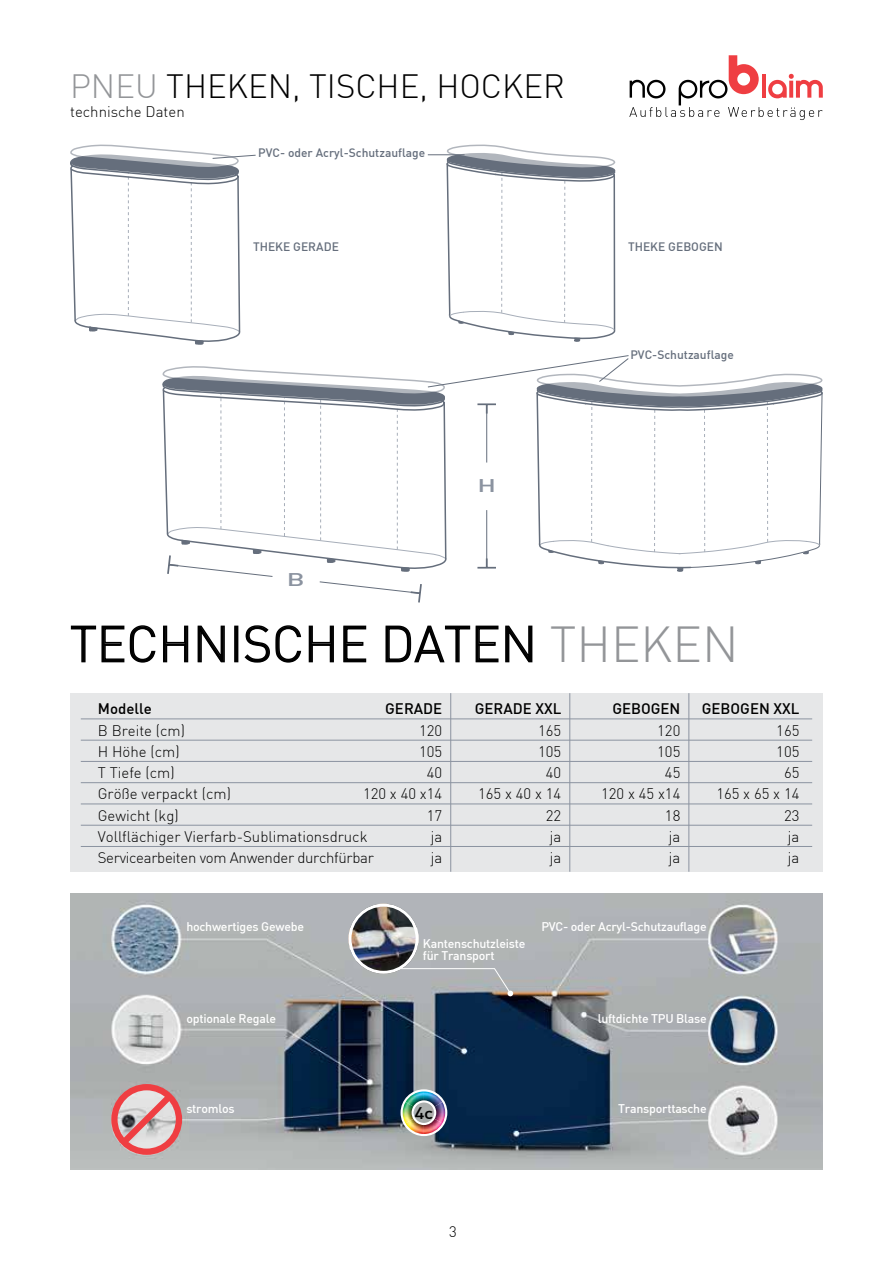
<style>
.page{position:relative;width:893px;height:1263px;background:#fff}
.page>*{position:absolute;margin:0;border:0;box-sizing:border-box;transform-origin:0 0}
.t1{font:300 49.5px "DIN";color:#000}
.t2{font:300 49.5px "DIN";color:#939598}
.t3{font:300 33px "DIN";color:#000}
.t4{font:500 18px "DIN";color:#8b93a0;scale:1.5 1}
.t5{font:500 16.5px "DIN";color:#000;scale:1.15 1}
.t6{font:300 15px "DIN";color:#000}
.t7{font:500 15px "DIN";color:#000}
.t8{font:300 15px "DIN";letter-spacing:-.02em;color:#000}
.t9{font:500 12.3px/12px "DIN";letter-spacing:-.02em;color:#fff}
.t10{font:500 12px "DIN";color:#656e7c}
.s1{color:#939598}
</style>
<div class="page">
<svg style="left:629px;top:55px;width:194px;height:65px"></svg>
<div style="left:70px;top:693px;width:753px;height:179px;background:#e6e7e8"></div>
<hr style="left:81px;top:719px;width:731px;height:1px;background:#8b93a0">
<hr style="left:81px;top:740px;width:731px;height:1px;background:#8b93a0">
<hr style="left:81px;top:761px;width:731px;height:1px;background:#8b93a0">
<hr style="left:81px;top:782px;width:731px;height:1px;background:#8b93a0">
<hr style="left:81px;top:804px;width:731px;height:1px;background:#8b93a0">
<hr style="left:81px;top:825px;width:731px;height:1px;background:#8b93a0">
<hr style="left:81px;top:846px;width:731px;height:1px;background:#8b93a0">
<svg style="left:70px;top:625px;width:86px;height:38px"></svg>
<svg style="left:163px;top:625px;width:26px;height:38px"></svg>
<svg style="left:197px;top:625px;width:28px;height:38px"></svg>
<div style="left:234px;top:626px;width:4px;height:36px;border:2px solid #000"></div>
<svg style="left:244px;top:625px;width:58px;height:38px"></svg>
<svg style="left:308px;top:625px;width:26px;height:38px"></svg>
<svg style="left:343px;top:625px;width:24px;height:38px"></svg>
<svg style="left:385px;top:625px;width:148px;height:38px"></svg>
<img style="left:70px;top:893px;width:753px;height:276px">
<svg style="left:401px;top:1089px;width:46px;height:47px"></svg>
<img style="left:403px;top:1091px;width:24px;height:21px">
<img style="left:403px;top:1102px;width:10px;height:21px">
<img style="left:406px;top:1091px;width:36px;height:15px">
<img style="left:406px;top:1119px;width:36px;height:15px">
<img style="left:435px;top:1102px;width:10px;height:21px">
<div style="left:111px;top:1084px;width:71px;height:71px;border:6px solid #ef3e42;border-radius:50%"></div>
<svg style="left:114px;top:1086px;width:66px;height:66px;background:#d59a9c"></svg>
<hr style="left:689px;top:693px;width:1px;height:179px;background:#8b93a0">
<hr style="left:570px;top:693px;width:1px;height:179px;background:#8b93a0">
<hr style="left:450px;top:693px;width:1px;height:179px;background:#8b93a0">
<svg style="left:444px;top:144px;width:172px;height:198px"></svg>
<svg style="left:536px;top:693px;width:156px;height:29px"></svg>
<svg style="left:162px;top:355px;width:661px;height:248px"></svg>
<svg style="left:70px;top:144px;width:186px;height:201px"></svg>
<hr style="left:428px;top:154px;width:37px;height:1px;background:#656e7c">
<img style="left:348px;top:904px;width:71px;height:70px;border-radius:35px">
<div style="left:348px;top:904px;width:71px;height:70px;border:3px solid #fff;border-radius:50%"></div>
<svg style="left:398px;top:968px;width:115px;height:28px;background:#a8abb0"></svg>
<h2 class="t3" style="left:70px;top:66px;width:135px"><span class="s1">Pneu</span> Theke</h2>
<h2 class="t3" style="left:268px;top:66px;width:299px">n, Tische, Hocker</h2>
<p class="t6" style="left:70px;top:102px;width:116px">technische Daten</p>
<p class="t10" style="left:258px;top:145px;width:169px">PVC- oder Acryl-Schutzauflage</p>
<p class="t10" style="left:253px;top:239px;width:87px">Th eke Gerade</p>
<p class="t4" style="left:287px;top:567px;width:11px">B</p>
<p class="t4" style="left:477px;top:474px;width:14px">H</p>
<p class="t10" style="left:628px;top:239px;width:96px">Th eke Gebogen</p>
<p class="t10" style="left:630px;top:347px;width:105px">PVC-Schutzauflage</p>
<h1 class="t1" style="left:70px;top:613px;width:537px">Tech nische Daten <span class="s1">Theke</span></h1>
<h1 class="t2" style="left:702px;top:613px;width:38px">n</h1>
<p class="t7" style="left:98px;top:699px;width:56px">Modelle</p>
<p class="t7" style="left:385px;top:699px;width:79px">Gerade G</p>
<p class="t7" style="left:484px;top:699px;width:76px">erad e XXL</p>
<p class="t7" style="left:612px;top:699px;width:187px">Gebogen Gebogen XXL</p>
<p class="t6" style="left:98px;top:721px;width:89px">B Breite (cm)</p>
<p class="t6" style="left:419px;top:721px;width:25px">120</p>
<p class="t6" style="left:538px;top:721px;width:25px">165</p>
<p class="t6" style="left:657px;top:721px;width:25px">120</p>
<p class="t6" style="left:776px;top:721px;width:25px">165</p>
<p class="t6" style="left:98px;top:742px;width:83px">H Höhe (cm)</p>
<p class="t6" style="left:419px;top:742px;width:25px">105</p>
<p class="t6" style="left:538px;top:742px;width:25px">105</p>
<p class="t6" style="left:657px;top:742px;width:25px">105</p>
<p class="t6" style="left:776px;top:742px;width:25px">105</p>
<p class="t6" style="left:98px;top:763px;width:78px">T Tiefe (cm)</p>
<p class="t6" style="left:427px;top:763px;width:17px">40</p>
<p class="t6" style="left:546px;top:763px;width:17px">40</p>
<p class="t6" style="left:665px;top:763px;width:17px">45</p>
<p class="t6" style="left:784px;top:763px;width:17px">65</p>
<p class="t6" style="left:98px;top:785px;width:135px">Größe verpackt (cm)</p>
<p class="t6" style="left:363px;top:785px;width:81px">120 x 40 x14</p>
<p class="t6" style="left:478px;top:785px;width:85px">165 x 40 x 14</p>
<p class="t6" style="left:601px;top:785px;width:81px">120 x 45 x14</p>
<p class="t6" style="left:716px;top:785px;width:85px">165 x 65 x 14</p>
<p class="t6" style="left:98px;top:806px;width:82px">Gewicht (kg)</p>
<p class="t6" style="left:427px;top:806px;width:17px">17</p>
<p class="t6" style="left:546px;top:806px;width:17px">22</p>
<p class="t6" style="left:665px;top:806px;width:17px">18</p>
<p class="t6" style="left:784px;top:806px;width:17px">23</p>
<p class="t6" style="left:98px;top:827px;width:271px">Vollflächiger Vierfarb-Sublimationsdruck</p>
<p class="t6" style="left:431px;top:827px;width:13px">ja</p>
<p class="t6" style="left:550px;top:827px;width:13px">ja</p>
<p class="t6" style="left:669px;top:827px;width:13px">ja</p>
<p class="t6" style="left:788px;top:827px;width:13px">ja</p>
<p class="t8" style="left:98px;top:848px;width:278px">Servicearbeiten vom Anwender durchfürbar</p>
<p class="t6" style="left:431px;top:848px;width:13px">ja</p>
<p class="t6" style="left:550px;top:848px;width:13px">ja</p>
<p class="t6" style="left:669px;top:848px;width:13px">ja</p>
<p class="t6" style="left:788px;top:848px;width:13px">ja</p>
<p class="t9" style="left:186px;top:920px;width:119px">hochwertiges Gewebe</p>
<p class="t9" style="left:541px;top:920px;width:167px">PVC- oder Acryl-Schutzauflage</p>
<p class="t9" style="left:423px;top:937px;width:104px">Kantenschutzleiste für Transport</p>
<p class="t9" style="left:186px;top:1012px;width:91px">optionale Regale</p>
<p class="t9" style="left:598px;top:1012px;width:62px">luftdichte TPU</p>
<p class="t9" style="left:676px;top:1012px;width:32px">B lase</p>
<p class="t9" style="left:186px;top:1102px;width:50px">stromlos</p>
<p class="t9" style="left:618px;top:1102px;width:90px">Transporttasche</p>
<p class="t5" style="left:414px;top:1102px;width:18px">4c</p>
<p class="t6" style="left:449px;top:1223px;width:9px">3</p>
</div>
